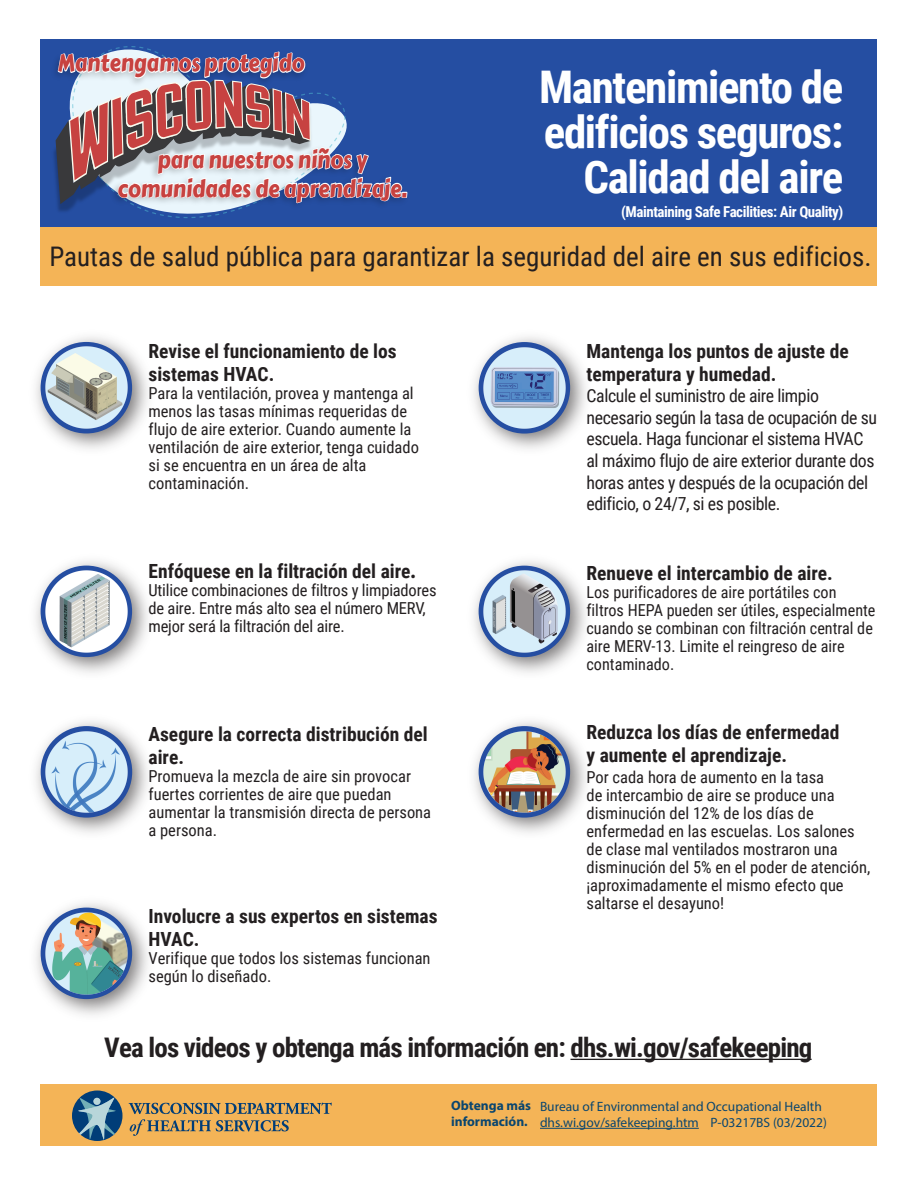
<style>
.page{position:relative;width:918px;height:1188px;background:#fff}
.page>*{position:absolute;margin:0;border:0;box-sizing:border-box;transform-origin:0 0}
.t1{font:700 45px/45px "Roboto Condensed";letter-spacing:-.03em;color:#fff;text-align:right}
.t2{font:27px "Roboto Condensed";color:#231f20}
.t3{font:700 27px "Roboto Condensed";letter-spacing:-.03em;color:#231f20}
.t4{font:23.85px/28.7px "Carter One";color:#c74240;text-align:center;scale:.85 1}
.t5{font:700 19.5px/22.5px "Roboto Condensed";color:#231f20}
.t6{font:18px/21.6px "Roboto Condensed";letter-spacing:-.02em;color:#231f20}
.t7{font:16.5px/18px "Roboto Condensed";color:#231f20}
.t8{font:700 15px "Roboto Condensed";letter-spacing:-.03em;color:#fff}
.t9{font:13.5px/16.2px "Myriad Pro";color:#0a466f}
.t10{font:700 13.5px/16.2px "Myriad Pro";color:#0a466f}
.s1{font-family:"Myriad Pro"}
</style>
<div class="page">
<div style="left:40px;top:1084px;width:838px;height:62px;background:#f4b457"></div>
<hr style="left:540px;top:1128px;width:159px;height:1px;background:#0a466f">
<svg style="left:129px;top:1103px;width:203px;height:33px"></svg>
<div style="left:72px;top:1091px;width:50px;height:50px;background:#003d78;border-radius:50%"></div>
<svg style="left:78px;top:1097px;width:38px;height:43px"></svg>
<div style="left:93px;top:1098px;width:7px;height:7px;background:#b8d6da;border-radius:50%"></div>
<img style="left:35px;top:336px;width:113px;height:113px">
<img style="left:41px;top:342px;width:91px;height:92px">
<img style="left:35px;top:721px;width:113px;height:112px">
<img style="left:41px;top:726px;width:91px;height:92px">
<img style="left:36px;top:903px;width:112px;height:112px">
<img style="left:41px;top:908px;width:91px;height:91px">
<img style="left:473px;top:336px;width:113px;height:113px">
<img style="left:479px;top:342px;width:91px;height:92px">
<img style="left:473px;top:560px;width:113px;height:113px">
<img style="left:479px;top:566px;width:91px;height:91px">
<img style="left:474px;top:721px;width:112px;height:112px">
<img style="left:479px;top:726px;width:91px;height:92px">
<img style="left:35px;top:560px;width:113px;height:113px">
<img style="left:41px;top:566px;width:91px;height:91px">
<hr style="left:570px;top:1059px;width:242px;height:1px;background:#231f20">
<div style="left:40px;top:39px;width:838px;height:189px;background:#254ea2"></div>
<div style="left:40px;top:227px;width:838px;height:59px;background:#f4b457"></div>
<svg style="left:56px;top:46px;width:352px;height:172px"></svg>
<h3 class="t4" style="left:58px;top:49px;width:292px">Mantengamos protegido</h3>
<h3 class="t4" style="left:118px;top:146px;width:342px">para nuestros niños y comunidades de aprendizaje.</h3>
<h1 class="t1" style="left:539px;top:63px;width:306px">Mantenimiento de edificios seguros:<br>Calidad del aire</h1>
<p class="t8" style="left:621px;top:201px;width:224px">(Maintaining Safe Facilities: Air Quality)</p>
<h2 class="t2" style="left:49px;top:238px;width:824px">Pautas de salud pública para garantizar la seguridad del aire en sus edificios.</h2>
<p class="t5" style="left:148px;top:339px;width:250px">Revise el funcionamiento de los sistemas HVAC.</p>
<p class="t7" style="left:148px;top:383px;width:272px">Para la ventilación, provea y mantenga al menos las tasas mínimas requeridas de flujo de aire exterior. Cuando aumente la ventilación de aire exterior, tenga cuidado si se encuentra en un área de alta contaminación.</p>
<p class="t5" style="left:586px;top:339px;width:264px">Mantenga los puntos de ajuste de temperatura y humedad.</p>
<p class="t6" style="left:586px;top:384px;width:292px">Calcule el suministro de aire limpio necesario según la tasa de ocupación de su escuela. Haga funcionar el sistema HVAC al máximo flujo de aire exterior durante dos horas antes y después de la ocupación del edificio, o 24/7, si es posible.</p>
<p class="t5" style="left:148px;top:559px;width:269px">Enfóquese en la filtración del aire<span class="s1">.</span></p>
<p class="t7" style="left:148px;top:581px;width:290px">Utilice combinaciones de filtros y limpiadores de aire. Entre más alto sea el número MERV, mejor será la filtración del aire.</p>
<p class="t5" style="left:586px;top:561px;width:248px">Renueve el intercambio de aire.</p>
<p class="t7" style="left:586px;top:582px;width:291px">Los purificadores de aire portátiles con filtros HEPA pueden ser útiles, especialmente cuando se combinan con filtración central de aire MERV-13. Limite el reingreso de aire contaminado.</p>
<p class="t5" style="left:148px;top:722px;width:281px">Asegure la correcta distribución del aire.</p>
<p class="t7" style="left:148px;top:766px;width:284px">Promueva la mezcla de aire sin provocar fuertes corrientes de aire que puedan aumentar la transmisión directa de persona a persona.</p>
<p class="t5" style="left:148px;top:904px;width:291px">Involucre a sus expertos en sistemas<br>HVAC.</p>
<p class="t7" style="left:148px;top:948px;width:284px">Verifique que todos los sistemas funcionan según lo diseñado.</p>
<p class="t5" style="left:586px;top:720px;width:254px">Reduzca los días de enfermedad y aumente el aprendizaje.</p>
<p class="t7" style="left:586px;top:767px;width:285px">Por cada hora de aumento en la tasa<br>de intercambio de aire se produce una disminución del 12% de los días de enfermedad en las escuelas. Los salones de clase mal ventilados mostraron una disminución del 5% en el poder de atención, ¡aproximadamente el mismo efecto que saltarse el desayuno!</p>
<h2 class="t3" style="left:104px;top:1029px;width:710px">Vea los videos y obtenga más información en: dhs.wi.gov/safekeeping</h2>
<p class="t10" style="left:451px;top:1097px;width:82px">Obtenga más información.</p>
<p class="t9" style="left:540px;top:1098px;width:288px">Bureau of Environmental and Occupational Health dhs.wi.gov/safekeeping.htm P-03217BS (03/2022)</p>
</div>
